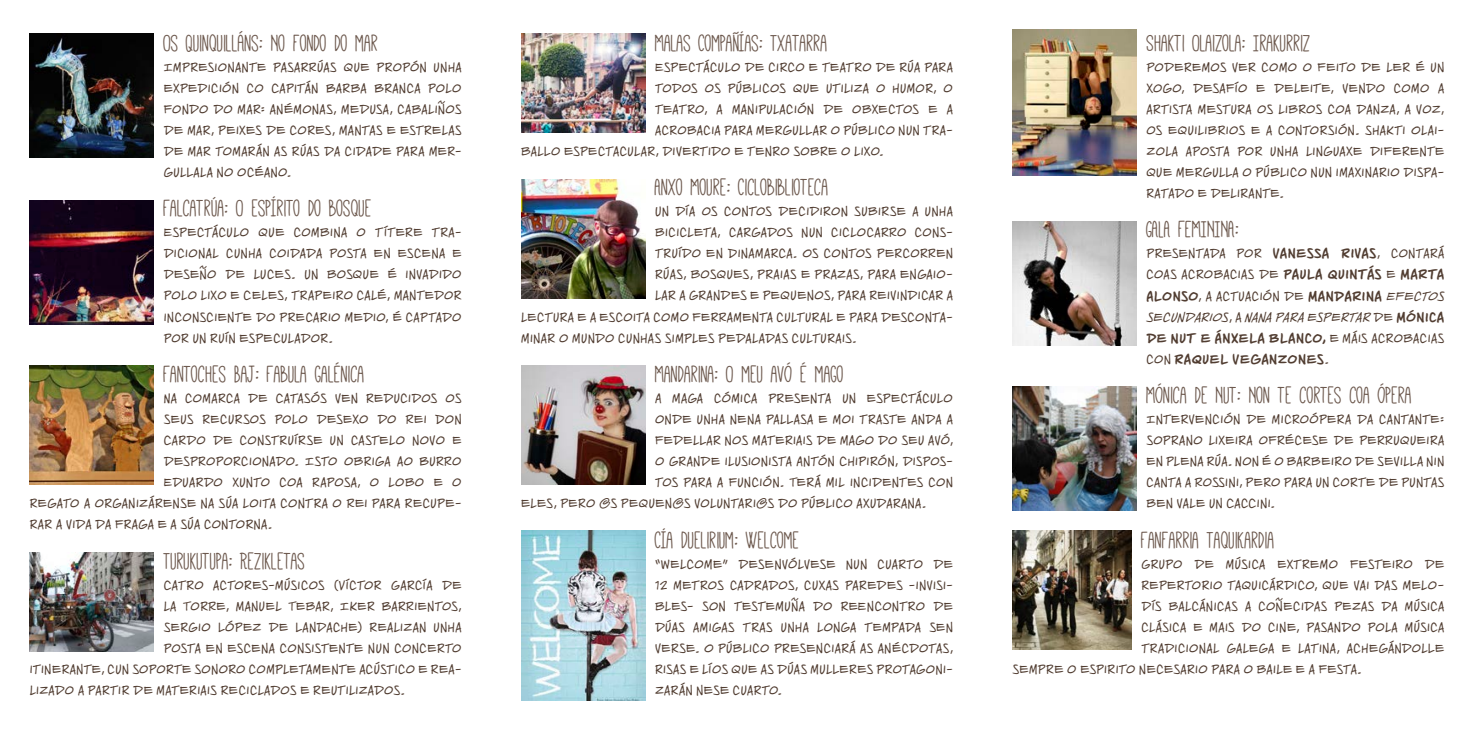
<style>
.page{position:relative;width:1474px;height:745px;background:#fff}
.page>*{position:absolute;margin:0;border:0;box-sizing:border-box;transform-origin:0 0}
.t1{font:26.25px "Mathlete Bulky";color:#6d594e}
.t2{font:15.75px/21px "Piekos Toons BB";letter-spacing:.02em;color:#513d31;text-align:justify}
.t3{font:700 15.75px/21px "Piekos Toons BB";letter-spacing:.035em;color:#513d31;text-align:justify}
.s1{font-weight:400}
.s2{font-weight:400;font-style:italic}
</style>
<div class="page">
<img style="left:30px;top:200px;width:124px;height:124px">
<img style="left:1012px;top:30px;width:124px;height:145px">
<img style="left:521px;top:179px;width:124px;height:119px">
<img style="left:1012px;top:221px;width:124px;height:124px">
<img style="left:30px;top:365px;width:124px;height:119px">
<img style="left:1012px;top:386px;width:124px;height:124px">
<img style="left:30px;top:552px;width:124px;height:99px">
<img style="left:1012px;top:530px;width:119px;height:119px">
<img style="left:521px;top:365px;width:124px;height:119px">
<img style="left:521px;top:33px;width:124px;height:99px">
<img style="left:521px;top:530px;width:124px;height:170px">
<img style="left:30px;top:33px;width:124px;height:124px">
<h1 class="t1" style="left:164px;top:30px;width:216px">OS QUINQUILLÁNS: NO FONDO DO MAR</h1>
<p class="t2" style="left:164px;top:56px;width:299px">IMPRESIONANTE PASARRÚAS QUE PROPÓN UNHA EXPEDICIÓN CO CAPITÁN BARBA BRANCA POLO FONDO DO MAR: ANÉMONAS, MEDUSA, CABALIÑOS DE MAR, PEIXES DE CORES, MANTAS E ESTRELAS DE MAR TOMARÁN AS RÚAS DA CIDADE PARA MER-GULLALA NO OCÉANO.</p>
<h1 class="t1" style="left:164px;top:196px;width:209px">FALCATRÚA: O ESPÍRITO DO BOSQUE</h1>
<p class="t2" style="left:164px;top:222px;width:299px">ESPECTÁCULO QUE COMBINA O TÍTERE TRA-DICIONAL CUNHA COIDADA POSTA EN ESCENA E DESEÑO DE LUCES. UN BOSQUE É INVADIDO POLO LIXO E CELES, TRAPEIRO CALÉ, MANTEDOR INCONSCIENTE DO PRECARIO MEDIO, É CAPTADO POR UN RUÍN ESPECULADOR.</p>
<h1 class="t1" style="left:164px;top:361px;width:202px">FANTOCHES BAJ: FABULA GALÉNICA</h1>
<p class="t2" style="left:164px;top:387px;width:299px">NA COMARCA DE CATASÓS VEN REDUCIDOS OS</p>
<p class="t2" style="left:164px;top:408px;width:299px">SEUS RECURSOS POLO DESEXO DO REI DON</p>
<p class="t2" style="left:164px;top:429px;width:299px">CARDO DE CONSTRUÍRSE UN CASTELO NOVO E</p>
<p class="t2" style="left:164px;top:450px;width:299px">DESPROPORCIONADO. ISTO OBRIGA AO BURRO</p>
<p class="t2" style="left:164px;top:471px;width:299px">EDUARDO XUNTO COA RAPOSA, O LOBO E O</p>
<p class="t2" style="left:30px;top:492px;width:433px">REGATO A ORGANIZÁRENSE NA SÚA LOITA CONTRA O REI PARA RECUPE-</p>
<p class="t2" style="left:30px;top:513px;width:244px">RAR A VIDA DA FRAGA E A SÚA CONTORNA.</p>
<h1 class="t1" style="left:164px;top:547px;width:143px">TURUKUTUPA: REZIKLETAS</h1>
<p class="t2" style="left:164px;top:573px;width:299px">CATRO ACTORES-MÚSICOS (VÍCTOR GARCÍA DE</p>
<p class="t2" style="left:164px;top:594px;width:299px">LA TORRE, MANUEL TEBAR, IKER BARRIENTOS,</p>
<p class="t2" style="left:164px;top:615px;width:299px">SERGIO LÓPEZ DE LANDACHE) REALIZAN UNHA</p>
<p class="t2" style="left:164px;top:636px;width:299px">POSTA EN ESCENA CONSISTENTE NUN CONCERTO</p>
<p class="t2" style="left:30px;top:657px;width:433px">ITINERANTE, CUN SOPORTE SONORO COMPLETAMENTE ACÚSTICO E REA-</p>
<p class="t2" style="left:30px;top:678px;width:376px">LIZADO A PARTIR DE MATERIAIS RECICLADOS E REUTILIZADOS.</p>
<h1 class="t1" style="left:655px;top:30px;width:174px">MALAS COMPAÑÍAS: TXATARRA</h1>
<p class="t2" style="left:655px;top:56px;width:299px">ESPECTÁCULO DE CIRCO E TEATRO DE RÚA PARA</p>
<p class="t2" style="left:655px;top:77px;width:299px">TODOS OS PÚBLICOS QUE UTILIZA O HUMOR, O</p>
<p class="t2" style="left:655px;top:98px;width:299px">TEATRO, A MANIPULACIÓN DE OBXECTOS E A</p>
<p class="t2" style="left:655px;top:119px;width:299px">ACROBACIA PARA MERGULLAR O PÚBLICO NUN TRA-</p>
<p class="t2" style="left:521px;top:140px;width:364px">BALLO ESPECTACULAR, DIVERTIDO E TENRO SOBRE O LIXO.</p>
<h1 class="t1" style="left:655px;top:175px;width:175px">ANXO MOURE: CICLOBIBLIOTECA</h1>
<p class="t2" style="left:655px;top:201px;width:299px">UN DÍA OS CONTOS DECIDIRON SUBIRSE A UNHA</p>
<p class="t2" style="left:655px;top:222px;width:299px">BICICLETA, CARGADOS NUN CICLOCARRO CONS-</p>
<p class="t2" style="left:655px;top:243px;width:299px">TRUÍDO EN DINAMARCA. OS CONTOS PERCORREN</p>
<p class="t2" style="left:655px;top:264px;width:299px">RÚAS, BOSQUES, PRAIAS E PRAZAS, PARA ENGAIO-</p>
<p class="t2" style="left:655px;top:285px;width:299px">LAR A GRANDES E PEQUENOS, PARA REIVINDICAR A</p>
<p class="t2" style="left:521px;top:306px;width:433px">LECTURA E A ESCOITA COMO FERRAMENTA CULTURAL E PARA DESCONTA-</p>
<p class="t2" style="left:521px;top:327px;width:337px">MINAR O MUNDO CUNHAS SIMPLES PEDALADAS CULTURAIS.</p>
<h1 class="t1" style="left:655px;top:361px;width:191px">MANDARINA: O MEU AVÓ É MAGO</h1>
<p class="t2" style="left:655px;top:387px;width:299px">A MAGA CÓMICA PRESENTA UN ESPECTÁCULO</p>
<p class="t2" style="left:655px;top:408px;width:299px">ONDE UNHA NENA PALLASA E MOI TRASTE ANDA A</p>
<p class="t2" style="left:655px;top:429px;width:299px">FEDELLAR NOS MATERIAIS DE MAGO DO SEU AVÓ,</p>
<p class="t2" style="left:655px;top:450px;width:299px">O GRANDE ILUSIONISTA ANTÓN CHIPIRÓN, DISPOS-</p>
<p class="t2" style="left:655px;top:471px;width:299px">TOS PARA A FUNCIÓN. TERÁ MIL INCIDENTES CON</p>
<p class="t2" style="left:521px;top:492px;width:406px">ELES, PERO @S PEQUEN@S VOLUNTARI@S DO PÚBLICO AXUDARANA.</p>
<h1 class="t1" style="left:655px;top:526px;width:146px">CÍA DUELIRIUM: WELCOME</h1>
<p class="t2" style="left:655px;top:552px;width:299px">“WELCOME” DESENVÓLVESE NUN CUARTO DE 12 METROS CADRADOS, CUXAS PAREDES -INVISI-BLES- SON TESTEMUÑA DO REENCONTRO DE DÚAS AMIGAS TRAS UNHA LONGA TEMPADA SEN VERSE. O PÚBLICO PRESENCIARÁ AS ANÉCDOTAS, RISAS E LÍOS QUE AS DÚAS MULLERES PROTAGONI-ZARÁN NESE CUARTO.</p>
<h1 class="t1" style="left:1146px;top:30px;width:166px">SHAKTI OLAIZOLA: IRAKURRIZ</h1>
<p class="t2" style="left:1146px;top:56px;width:299px">PODEREMOS VER COMO O FEITO DE LER É UN XOGO, DESAFÍO E DELEITE, VENDO COMO A ARTISTA MESTURA OS LIBROS COA DANZA, A VOZ, OS EQUILIBRIOS E A CONTORSIÓN. SHAKTI OLAI-ZOLA APOSTA POR UNHA LINGUAXE DIFERENTE QUE MERGULLA O PÚBLICO NUN IMAXINARIO DISPA-RATADO E DELIRANTE.</p>
<h1 class="t1" style="left:1146px;top:217px;width:94px">GALA FEMININA:</h1>
<p class="t3" style="left:1146px;top:243px;width:299px"><span class="s1">PRESENTADA POR</span> VANESSA RIVAS<span class="s1">, CONTARÁ COAS ACROBACIAS DE</span> PAULA QUINTÁS <span class="s1">E</span> MARTA ALONSO<span class="s1">, A ACTUACIÓN DE</span> MANDARINA <span class="s2">EFECTOS SECUNDARIOS</span><span class="s1">, A</span> <span class="s2">NANA PARA ESPERTAR</span> <span class="s1">DE</span> MÓNICA DE NUT E ÁNXELA BLANCO, <span class="s1">E MÁIS ACROBACIAS CON</span> RAQUEL VEGANZONES<span class="s1">.</span></p>
<h1 class="t1" style="left:1146px;top:382px;width:267px">MÓNICA DE NUT: NON TE CORTES COA ÓPERA</h1>
<p class="t2" style="left:1146px;top:408px;width:299px">INTERVENCIÓN DE MICROÓPERA DA CANTANTE:<br>SOPRANO LIXEIRA OFRÉCESE DE PERRUQUEIRA EN PLENA RÚA. NON É O BARBEIRO DE SEVILLA NIN CANTA A ROSSINI, PERO PARA UN CORTE DE PUNTAS BEN VALE UN CACCINI.</p>
<h1 class="t1" style="left:1141px;top:526px;width:134px">FANFARRIA TAQUIKARDIA</h1>
<p class="t2" style="left:1141px;top:552px;width:304px">GRUPO DE MÚSICA EXTREMO FESTEIRO DE</p>
<p class="t2" style="left:1141px;top:573px;width:304px">REPERTORIO TAQUICÁRDICO, QUE VAI DAS MELO-</p>
<p class="t2" style="left:1141px;top:594px;width:304px">DÍS BALCÁNICAS A COÑECIDAS PEZAS DA MÚSICA</p>
<p class="t2" style="left:1141px;top:615px;width:304px">CLÁSICA E MAIS DO CINE, PASANDO POLA MÚSICA</p>
<p class="t2" style="left:1141px;top:636px;width:304px">TRADICIONAL GALEGA E LATINA, ACHEGÁNDOLLE</p>
<p class="t2" style="left:1012px;top:657px;width:350px">SEMPRE O ESPIRITO NECESARIO PARA O BAILE E A FESTA.</p>
</div>
